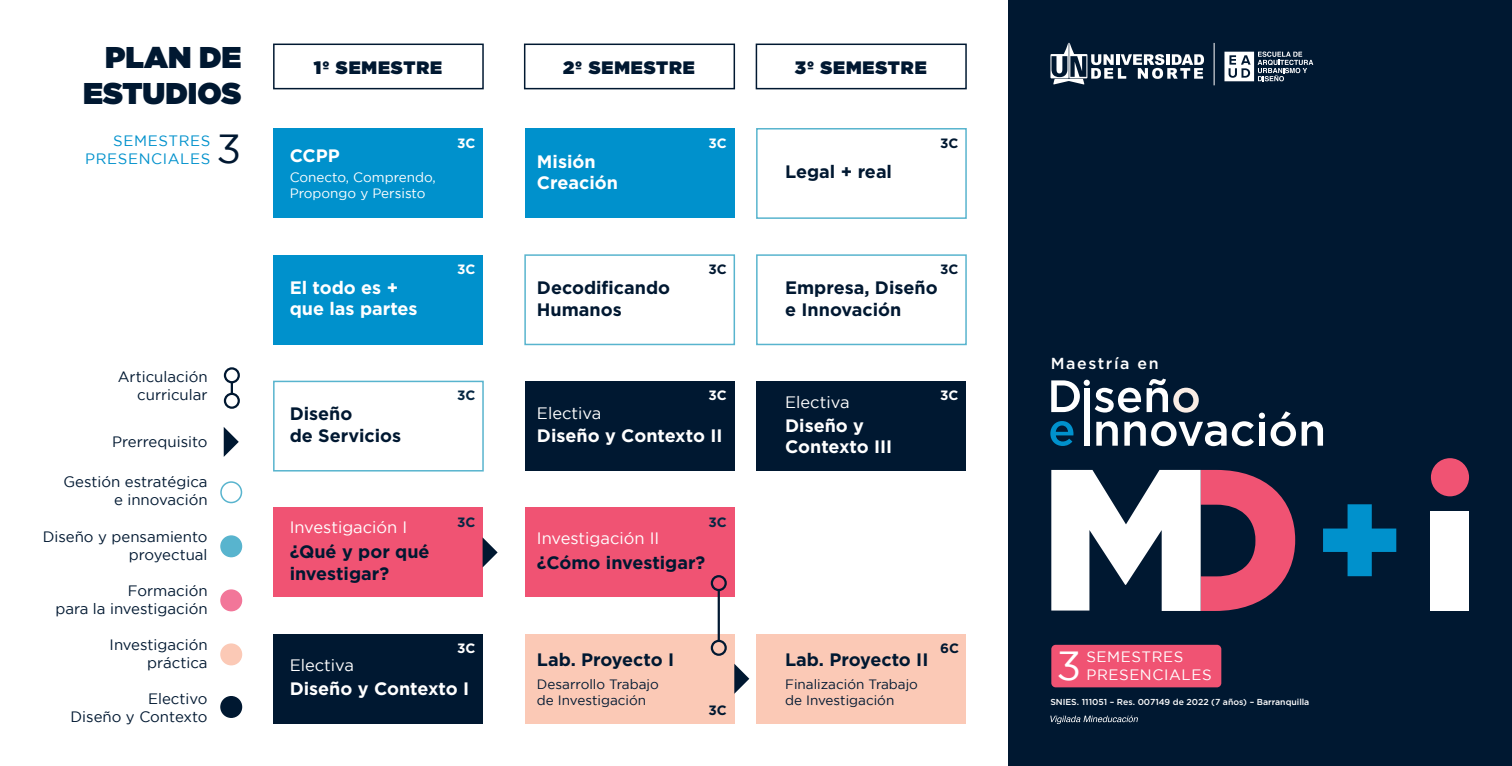
<style>
.page{position:relative;width:1512px;height:766px;background:#fff}
.page>*{position:absolute;margin:0;border:0;box-sizing:border-box;transform-origin:0 0}
.t1{font:40.5px "Gotham";color:#001831}
.t2{font:40.5px "Gotham";color:#fff}
.t3{font:900 30px/36px "Gotham";color:#001831;text-align:right}
.t4{font:700 18px/21.6px "Gotham";color:#001831}
.t5{font:700 18px/21.6px "Gotham";color:#fff}
.t6{font:900 18px "Gotham";letter-spacing:.05em;color:#001831}
.t7{font:16.5px "Gotham";color:#fff}
.t8{font:500 15.9px "Gotham";letter-spacing:.1em;color:#fff}
.t9{font:15px/18px "Gotham";color:#001831;text-align:right}
.t10{font:15px/18px "Gotham";letter-spacing:.04em;color:#0091cc;text-align:right}
.t11{font:15px/18px "Gotham";letter-spacing:.04em;color:#fff}
.t12{font:13.5px/16.2px "Gotham";color:#001831}
.t13{font:13.5px/16.2px "Gotham";color:#fff}
.t14{font:700 13.5px "Gotham";color:#fff}
.t15{font:700 13.5px "Gotham";color:#001831}
.t16{font:700 13.5px "Gotham";color:#052743}
.t17{font:500 8.7px "Gotham";color:#fff}
</style>
<div class="page">
<div style="left:1008px;top:0;width:504px;height:765px;background:#001831"></div>
<svg style="left:1050px;top:715px;width:88px;height:8px"></svg>
<div style="left:220px;top:481px;width:22px;height:22px;border:2px solid #58b4ce;border-radius:50%"></div>
<div style="left:221px;top:536px;width:20px;height:20px;background:#58b4ce;border-radius:50%"></div>
<div style="left:220px;top:535px;width:22px;height:22px;border:2px solid #58b4ce;border-radius:50%"></div>
<div style="left:221px;top:590px;width:20px;height:20px;background:#f27699;border-radius:50%"></div>
<div style="left:220px;top:589px;width:22px;height:22px;border:2px solid #f27699;border-radius:50%"></div>
<div style="left:221px;top:644px;width:20px;height:20px;background:#fbc9b6;border-radius:50%"></div>
<div style="left:220px;top:643px;width:22px;height:22px;border:2px solid #fbc9b6;border-radius:50%"></div>
<div style="left:221px;top:696px;width:20px;height:21px;background:#001831;border-radius:50%"></div>
<div style="left:220px;top:695px;width:22px;height:22px;border:2px solid #001831;border-radius:50%"></div>
<svg style="left:1051px;top:380px;width:29px;height:32px"></svg>
<div style="left:1084px;top:379px;width:6px;height:7px;background:#fff;border-radius:50%"></div>
<div style="left:1084px;top:388px;width:6px;height:57px;background:#fff"></div>
<svg style="left:1271px;top:411px;width:25px;height:35px"></svg>
<svg style="left:1302px;top:421px;width:21px;height:24px"></svg>
<svg style="left:1095px;top:378px;width:170px;height:68px"></svg>
<svg style="left:1050px;top:421px;width:23px;height:25px"></svg>
<svg style="left:1051px;top:470px;width:244px;height:140px"></svg>
<svg style="left:1323px;top:504px;width:73px;height:72px"></svg>
<div style="left:1431px;top:510px;width:38px;height:100px;background:#fff"></div>
<div style="left:1431px;top:458px;width:38px;height:38px;background:#f05373;border-radius:50%"></div>
<svg style="left:1224px;top:52px;width:89px;height:29px"></svg>
<svg style="left:1050px;top:43px;width:154px;height:41px"></svg>
<hr style="left:1214px;top:43px;width:1px;height:42px;background:#fff">
<div style="left:273px;top:44px;width:211px;height:45px;border:2px solid #001831"></div>
<div style="left:524px;top:44px;width:211px;height:45px;border:2px solid #001831"></div>
<div style="left:756px;top:44px;width:211px;height:45px;border:2px solid #001831"></div>
<div style="left:274px;top:129px;width:209px;height:89px;background:#0091cc"></div>
<div style="left:274px;top:255px;width:209px;height:89px;background:#0091cc"></div>
<div style="left:273px;top:380px;width:211px;height:91px;border:2px solid #58b4ce"></div>
<div style="left:274px;top:634px;width:209px;height:89px;background:#001831"></div>
<div style="left:524px;top:254px;width:211px;height:91px;border:2px solid #58b4ce"></div>
<div style="left:525px;top:507px;width:209px;height:90px;background:#f05373"></div>
<div style="left:525px;top:381px;width:209px;height:89px;background:#001831"></div>
<div style="left:756px;top:128px;width:211px;height:91px;border:2px solid #58b4ce"></div>
<div style="left:756px;top:254px;width:211px;height:91px;border:2px solid #58b4ce"></div>
<div style="left:757px;top:381px;width:209px;height:89px;background:#001831"></div>
<div style="left:757px;top:634px;width:209px;height:89px;background:#fbc9b6"></div>
<div style="left:274px;top:507px;width:209px;height:90px;background:#f05373"></div>
<svg style="left:483px;top:538px;width:15px;height:29px"></svg>
<svg style="left:224px;top:427px;width:15px;height:30px"></svg>
<div style="left:525px;top:634px;width:209px;height:89px;background:#fbc9b6"></div>
<svg style="left:734px;top:663px;width:15px;height:30px"></svg>
<div style="left:525px;top:129px;width:209px;height:89px;background:#0091cc"></div>
<div style="left:711px;top:575px;width:16px;height:16px;border:2px solid #001831;border-radius:50%"></div>
<div style="left:711px;top:639px;width:16px;height:16px;border:2px solid #001831;border-radius:50%"></div>
<hr style="left:718px;top:590px;width:2px;height:50px;background:#001831">
<div style="left:224px;top:367px;width:16px;height:16px;border:2px solid #001831;border-radius:50%"></div>
<div style="left:224px;top:392px;width:16px;height:16px;border:2px solid #001831;border-radius:50%"></div>
<svg style="left:231px;top:382px;width:2px;height:12px"></svg>
<div style="left:1051px;top:644px;width:170px;height:43px;background:#f05373;border-radius:4px"></div>
<h2 class="t3" style="left:83px;top:39px;width:160px">PLAN DE<br>ESTUDIOS</h2>
<p class="t10" style="left:85px;top:131px;width:127px">SEMESTRES<br>PRESENCIALES</p>
<h1 class="t1" style="left:217px;top:126px;width:26px">3</h1>
<p class="t9" style="left:118px;top:368px;width:91px">Articulación curricular</p>
<p class="t9" style="left:112px;top:432px;width:97px">Prerrequisito</p>
<p class="t6" style="left:314px;top:55px;width:130px">1º SEMESTRE</p>
<p class="t6" style="left:563px;top:55px;width:133px">2º SEMESTRE</p>
<p class="t6" style="left:795px;top:55px;width:133px">3º SEMESTRE</p>
<p class="t5" style="left:290px;top:144px;width:52px">CCPP</p>
<p class="t13" style="left:290px;top:169px;width:148px">Conecto, Comprendo,<br>Propongo y Persisto</p>
<p class="t14" style="left:457px;top:134px;width:20px">3C</p>
<p class="t5" style="left:537px;top:150px;width:83px">Misión<br>Creación</p>
<p class="t14" style="left:708px;top:134px;width:20px">3C</p>
<p class="t4" style="left:785px;top:161px;width:108px">Legal + real</p>
<p class="t15" style="left:940px;top:134px;width:20px">3C</p>
<p class="t14" style="left:457px;top:260px;width:20px">3C</p>
<p class="t15" style="left:708px;top:260px;width:20px">3C</p>
<p class="t15" style="left:940px;top:260px;width:20px">3C</p>
<p class="t5" style="left:290px;top:276px;width:129px">El todo es + que las partes</p>
<p class="t4" style="left:290px;top:402px;width:113px">Diseño<br>de Servicios</p>
<p class="t16" style="left:457px;top:386px;width:20px">3C</p>
<p class="t4" style="left:537px;top:276px;width:135px">Decodificando<br>Humanos</p>
<p class="t14" style="left:708px;top:386px;width:20px">3C</p>
<p class="t7" style="left:537px;top:403px;width:66px">Electiva</p>
<p class="t5" style="left:537px;top:425px;width:187px">Diseño y Contexto II</p>
<p class="t4" style="left:785px;top:276px;width:154px">Empresa, Diseño e Innovación</p>
<p class="t7" style="left:785px;top:392px;width:66px">Electiva</p>
<p class="t5" style="left:785px;top:414px;width:109px">Diseño y<br>Contexto III</p>
<p class="t14" style="left:940px;top:386px;width:20px">3C</p>
<p class="t8" style="left:1051px;top:353px;width:109px">Maestría en</p>
<p class="t9" style="left:64px;top:473px;width:146px">Gestión estratégica e innovación</p>
<p class="t9" style="left:43px;top:527px;width:166px">Diseño y pensamiento proyectual</p>
<p class="t9" style="left:55px;top:581px;width:154px">Formación<br>para la investigación</p>
<p class="t9" style="left:110px;top:635px;width:99px">Investigación práctica</p>
<p class="t9" style="left:71px;top:689px;width:139px">Electivo<br>Diseño y Contexto</p>
<p class="t17" style="left:1050px;top:695px;width:261px">SNIES. 111051 – Res. 007149 de 2022 (7 años) – Barranquilla</p>
<p class="t16" style="left:457px;top:513px;width:20px">3C</p>
<p class="t16" style="left:708px;top:513px;width:20px">3C</p>
<p class="t7" style="left:290px;top:518px;width:119px">Investigación I</p>
<p class="t4" style="left:290px;top:540px;width:142px">¿Qué y por qué investigar?</p>
<p class="t7" style="left:537px;top:529px;width:124px">Investigación II</p>
<p class="t4" style="left:537px;top:551px;width:170px">¿Cómo investigar?</p>
<p class="t15" style="left:940px;top:639px;width:20px">6C</p>
<p class="t14" style="left:457px;top:639px;width:20px">3C</p>
<h1 class="t2" style="left:1056px;top:643px;width:26px">3</h1>
<p class="t11" style="left:1086px;top:647px;width:127px">SEMESTRES<br>PRESENCIALES</p>
<p class="t4" style="left:537px;top:648px;width:139px">Lab. Proyecto I</p>
<p class="t4" style="left:785px;top:648px;width:145px">Lab. Proyecto II</p>
<p class="t7" style="left:290px;top:656px;width:66px">Electiva</p>
<p class="t5" style="left:290px;top:677px;width:181px">Diseño y Contexto I</p>
<p class="t12" style="left:785px;top:675px;width:134px">Finalización Trabajo de Investigación</p>
<p class="t12" style="left:537px;top:675px;width:123px">Desarrollo Trabajo de Investigación</p>
<p class="t15" style="left:708px;top:700px;width:20px">3C</p>
</div>
